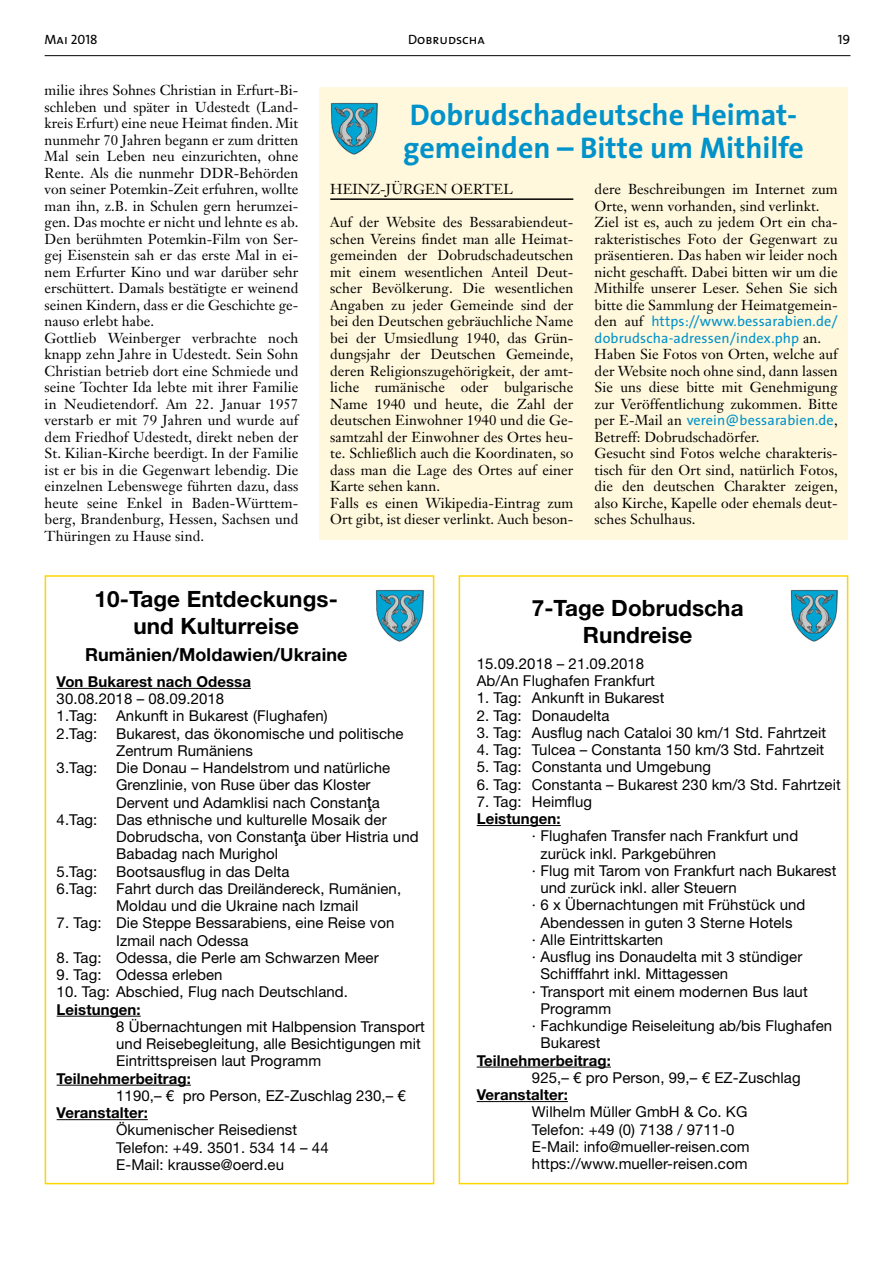
<style>
.page{position:relative;width:893px;height:1263px;background:#fff}
.page>*{position:absolute;margin:0;border:0;box-sizing:border-box;transform-origin:0 0}
.t1{font:700 30px/33px "The Sans B7";color:#0092ca}
.t2{font:700 22.5px/27px "Helvetica Neue";letter-spacing:.005em;color:#000;text-align:center}
.t3{font:700 18px "Helvetica Neue";letter-spacing:.005em;color:#000}
.t4{font:15px/17.2px "Helvetica Neue";letter-spacing:.005em;color:#000}
.t5{font:700 15px "Helvetica Neue";letter-spacing:.005em;color:#000}
.t6{font:14.25px/16.5px "Janson Text";letter-spacing:.005em;color:#000}
.t7{font:14.25px/16.5px "The Sans B5 Plain";letter-spacing:.01em;color:#0092ca}
.t8{font:13.5px "The Sans Caps";color:#000}
.s1{font-family:"Janson Text";color:#000}
.s2{font-family:"Helvetica";font-size:16.5px}
</style>
<div class="page">
<hr style="left:45px;top:55px;width:805px;height:1px;background:#000">
<div style="left:320px;top:87px;width:528px;height:453px;background:#fff8dc"></div>
<hr style="left:330px;top:198px;width:243px;height:2px;background:#000">
<div style="left:45px;top:575px;width:389px;height:609px;border:2px solid #fcd600"></div>
<div style="left:459px;top:575px;width:389px;height:609px;border:2px solid #fcd600"></div>
<hr style="left:57px;top:688px;width:194px;height:1px;background:#000">
<hr style="left:57px;top:1016px;width:84px;height:1px;background:#000">
<hr style="left:57px;top:1085px;width:134px;height:1px;background:#000">
<hr style="left:57px;top:1119px;width:91px;height:1px;background:#000">
<hr style="left:477px;top:825px;width:84px;height:1px;background:#000">
<hr style="left:477px;top:1067px;width:134px;height:1px;background:#000">
<hr style="left:477px;top:1101px;width:91px;height:1px;background:#000">
<img style="left:376px;top:589px;width:47px;height:53px">
<img style="left:790px;top:589px;width:48px;height:53px">
<img style="left:330px;top:103px;width:48px;height:52px">
<p class="t8" style="left:45px;top:28px;width:55px">Mai 2018</p>
<p class="t8" style="left:408px;top:28px;width:78px">Dobrudscha</p>
<p class="t8" style="left:838px;top:28px;width:14px">19</p>
<p class="t6" style="left:45px;top:82px;width:255px">milie ihres Sohnes Christian in Erfurt-Bi&shy;schleben und später in Udestedt (Land&shy;kreis Erfurt) eine neue Heimat finden. Mit nunmehr 70 Jahren begann er zum dritten Mal sein Leben neu einzurichten, ohne Rente. Als die nunmehr DDR-Behörden von seiner Potemkin-Zeit erfuhren, wollte man ihn, z.B. in Schulen gern herumzei&shy;gen. Das mochte er nicht und lehnte es ab.<br>Den berühmten Potemkin-Film von Ser&shy;gej Eisenstein sah er das erste Mal in ei&shy;nem Erfurter Kino und war darüber sehr erschüttert. Damals bestätigte er weinend seinen Kindern, dass er die Geschichte ge&shy;nauso erlebt habe.<br>Gottlieb Weinberger verbrachte noch knapp zehn Jahre in Udestedt. Sein Sohn Christian betrieb dort eine Schmiede und seine Tochter Ida lebte mit ihrer Familie in Neudietendorf. Am 22. Januar 1957 verstarb er mit 79 Jahren und wurde auf dem Friedhof Udestedt, direkt neben der St. Kilian-Kirche beerdigt. In der Familie ist er bis in die Gegenwart lebendig. Die einzelnen Lebenswege führten dazu, dass heute seine Enkel in Baden-Württem&shy;berg, Brandenburg, Hessen, Sachsen und Thüringen zu Hause sind.</p>
<h1 class="t1" style="left:403px;top:99px;width:402px">Dobrudschadeutsche Heimat&shy;gemeinden – Bitte um Mithilfe</h1>
<p class="t6" style="left:330px;top:181px;width:23px">Heinz</p>
<p class="t6" style="left:380px;top:181px;width:35px">-Jürgen</p>
<p class="t6" style="left:451px;top:181px;width:23px">Oertel</p>
<p class="t6" style="left:330px;top:214px;width:245px">Auf der Website des Bessarabiendeut&shy;schen Vereins findet man alle Heimat&shy;gemeinden der Dobrudschadeutschen mit einem wesentlichen Anteil Deut&shy;scher Bevölkerung. Die wesentlichen Angaben zu jeder Gemeinde sind der bei den Deutschen gebräuchliche Name bei der Umsiedlung 1940, das Grün&shy;dungsjahr der Deutschen Gemeinde, deren Religionszugehörigkeit, der amt&shy;liche rumänische oder bulgarische Name 1940 und heute, die Zahl der deutschen Einwohner 1940 und die Ge&shy;samtzahl der Einwohner des Ortes heu&shy;te. Schließlich auch die Koordinaten, so dass man die Lage des Ortes auf einer Karte sehen kann.<br>Falls es einen Wikipedia-Eintrag zum Ort gibt, ist dieser verlinkt. Auch beson-</p>
<p class="t6" style="left:595px;top:181px;width:245px">dere Beschreibungen im Internet zum Orte, wenn vorhanden, sind verlinkt.<br>Ziel ist es, auch zu jedem Ort ein cha&shy;rakteristisches Foto der Gegenwart zu präsentieren. Das haben wir leider noch nicht geschafft. Dabei bitten wir um die Mithilfe unserer Leser. Sehen Sie sich bitte die Sammlung der Heimatgemein-</p>
<p class="t7" style="left:595px;top:314px;width:245px"><span class="s1">den auf</span> https://www.bessarabien.de/ dobrudscha-adressen/index.php <span class="s1">an.</span></p>
<p class="t6" style="left:595px;top:346px;width:245px;text-align:justify">Haben Sie Fotos von Orten, welche auf der Website noch ohne sind, dann lassen Sie uns diese bitte mit Genehmigung zur Veröffentlichung zukommen. Bitte</p>
<p class="t7" style="left:595px;top:413px;width:245px"><span class="s1">per E-Mail an</span> verein@bessarabien.de<span class="s1">,</span></p>
<p class="t6" style="left:595px;top:428px;width:245px">Betreff: Dobrudschadörfer.<br>Gesucht sind Fotos welche charakteris&shy;tisch für den Ort sind, natürlich Fotos, die den deutschen Charakter zeigen, also Kirche, Kapelle oder ehemals deut&shy;sches Schulhaus.</p>
<h2 class="t2" style="left:95px;top:585px;width:245px">10-Tage Entdeckungs&shy;und Kulturreise</h2>
<p class="t3" style="left:85px;top:643px;width:264px">Rumänien/Moldawien/Ukraine</p>
<p class="t5" style="left:57px;top:672px;width:196px">Von Bukarest nach Odessa</p>
<p class="t4" style="left:57px;top:690px;width:169px">30.08.2018 – 08.09.2018<br>1.Tag:</p>
<p class="t4" style="left:116px;top:707px;width:213px">Ankunft in Bukarest (Flughafen)</p>
<p class="t4" style="left:57px;top:724px;width:42px">2.Tag:</p>
<p class="t4" style="left:116px;top:724px;width:289px">Bukarest, das ökonomische und politische<br>Zentrum Rumäniens</p>
<p class="t4" style="left:57px;top:759px;width:42px">3.Tag:</p>
<p class="t4" style="left:116px;top:759px;width:275px">Die Donau – Handelstrom und natürliche<br>Grenzlinie, von Ruse über das Kloster<br>Dervent und Adamklisi nach Constan<span class="s2">ţ</span>a</p>
<p class="t4" style="left:57px;top:811px;width:42px">4.Tag:</p>
<p class="t4" style="left:116px;top:811px;width:304px">Das ethnische und kulturelle Mosaik der<br>Dobrudscha, von Constan<span class="s2">ţ</span>a über Histria und<br>Babadag nach Murighol</p>
<p class="t4" style="left:57px;top:862px;width:42px">5.Tag:</p>
<p class="t4" style="left:116px;top:862px;width:175px">Bootsausflug in das Delta</p>
<p class="t4" style="left:57px;top:880px;width:42px">6.Tag:</p>
<p class="t4" style="left:116px;top:880px;width:286px">Fahrt durch das Dreiländereck, Rumänien,<br>Moldau und die Ukraine nach Izmail</p>
<p class="t4" style="left:116px;top:914px;width:280px;text-indent:-60px">7. Tag: Die Steppe Bessarabiens, eine Reise von<br>Izmail nach Odessa</p>
<p class="t4" style="left:57px;top:949px;width:324px">8. Tag: Odessa, die Perle am Schwarzen Meer</p>
<p class="t4" style="left:57px;top:966px;width:167px">9. Tag: Odessa erleben</p>
<p class="t4" style="left:57px;top:983px;width:293px">10. Tag: Abschied, Flug nach Deutschland.</p>
<p class="t5" style="left:57px;top:1000px;width:86px">Leistungen:</p>
<p class="t4" style="left:116px;top:1018px;width:310px">8 Übernachtungen mit Halbpension Transport und Reisebegleitung, alle Besichtigungen mit<br>Eintrittspreisen laut Programm</p>
<p class="t5" style="left:57px;top:1069px;width:136px">Teilnehmerbeitrag:</p>
<p class="t4" style="left:116px;top:1087px;width:291px">1190,– € pro Person, EZ-Zuschlag 230,– €</p>
<p class="t5" style="left:57px;top:1103px;width:93px">Veranstalter:</p>
<p class="t4" style="left:116px;top:1121px;width:214px">Ökumenischer Reisedienst<br>Telefon: +49. 3501. 534 14 – 44<br>E-Mail: krausse@oerd.eu</p>
<h2 class="t2" style="left:532px;top:594px;width:213px">7-Tage Dobrudscha<br>Rundreise</h2>
<p class="t4" style="left:477px;top:655px;width:180px">15.09.2018 – 21.09.2018<br>Ab/An Flughafen Frankfurt</p>
<p class="t4" style="left:477px;top:689px;width:189px">1. Tag: Ankunft in Bukarest</p>
<p class="t4" style="left:477px;top:706px;width:134px">2. Tag: Donaudelta</p>
<p class="t4" style="left:477px;top:724px;width:351px">3. Tag: Ausflug nach Cataloi 30 km/1 Std. Fahrtzeit</p>
<p class="t4" style="left:477px;top:741px;width:349px">4. Tag: Tulcea – Constanta 150 km/3 Std. Fahrtzeit</p>
<p class="t4" style="left:477px;top:758px;width:236px">5. Tag: Constanta und Umgebung</p>
<p class="t4" style="left:477px;top:775px;width:366px">6. Tag: Constanta – Bukarest 230 km/3 Std. Fahrtzeit</p>
<p class="t4" style="left:477px;top:793px;width:117px">7. Tag: Heimflug</p>
<p class="t5" style="left:477px;top:809px;width:86px">Leistungen:</p>
<p class="t4" style="left:532px;top:827px;width:268px">· Flughafen Transfer nach Frankfurt und</p>
<p class="t4" style="left:540px;top:844px;width:177px">zurück inkl. Parkgebühren</p>
<p class="t4" style="left:532px;top:862px;width:306px">· Flug mit Tarom von Frankfurt nach Bukarest</p>
<p class="t4" style="left:540px;top:879px;width:198px">und zurück inkl. aller Steuern</p>
<p class="t4" style="left:532px;top:896px;width:275px">· 6 x Übernachtungen mit Frühstück und</p>
<p class="t4" style="left:540px;top:913px;width:254px">Abendessen in guten 3 Sterne Hotels</p>
<p class="t4" style="left:532px;top:931px;width:133px">· Alle Eintrittskarten</p>
<p class="t4" style="left:532px;top:948px;width:272px">· Ausflug ins Donaudelta mit 3 stündiger</p>
<p class="t4" style="left:540px;top:965px;width:189px">Schifffahrt inkl. Mittagessen</p>
<p class="t4" style="left:532px;top:982px;width:277px">· Transport mit einem modernen Bus laut</p>
<p class="t4" style="left:540px;top:1000px;width:72px">Programm</p>
<p class="t4" style="left:532px;top:1017px;width:302px">· Fachkundige Reiseleitung ab/bis Flughafen</p>
<p class="t4" style="left:540px;top:1034px;width:61px">Bukarest</p>
<p class="t5" style="left:477px;top:1051px;width:136px">Teilnehmerbeitrag:</p>
<p class="t4" style="left:532px;top:1069px;width:270px">925,– € pro Person, 99,– € EZ-Zuschlag</p>
<p class="t5" style="left:477px;top:1085px;width:93px">Veranstalter:</p>
<p class="t4" style="left:532px;top:1103px;width:219px">Wilhelm Müller GmbH &amp; Co. KG<br>Telefon: +49 (0) 7138 / 9711-0<br>E-Mail: info@mueller-reisen.com https://www.mueller-reisen.com</p>
</div>
